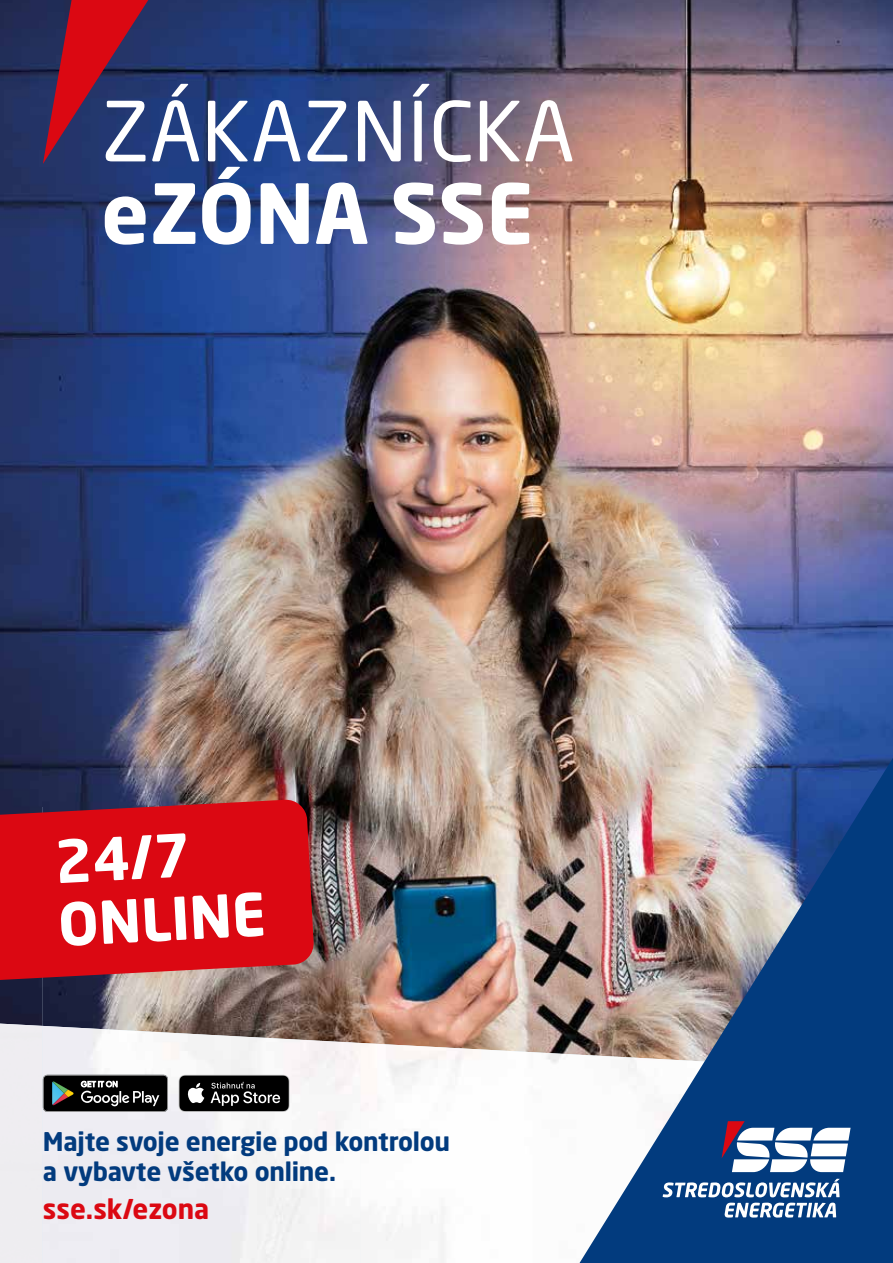
<style>
.page{position:relative;width:893px;height:1263px;background:#fff}
.page>*{position:absolute;margin:0;border:0;box-sizing:border-box;transform-origin:0 0}
.t1{font:81.75px "Neo Sans W1 G";color:#fff}
.t2{font:700 81.75px "Neo Sans W1 G";color:#fff}
.t3{font:700 58.2px/63px "Neo Sans W1 G";color:#fff}
.t4{font:700 27px "Neo Sans W1 G";color:#db0812}
.t5{font:700 25.5px/30.6px "Neo Sans W1 G";letter-spacing:-.01em;color:#023b7e}
</style>
<div class="page">
<img style="left:0;top:0;width:893px;height:1023px">
<img style="left:42px;top:280px;width:637px;height:526px">
<img style="left:679px;top:280px;width:159px;height:478px">
<img style="left:42px;top:806px;width:318px;height:220px">
<img style="left:360px;top:806px;width:219px;height:237px">
<div style="left:0;top:1023px;width:42px;height:240px;background:#eeedf0"></div>
<img style="left:42px;top:1026px;width:319px;height:237px">
<img style="left:360px;top:1043px;width:219px;height:220px">
<img style="left:579px;top:758px;width:314px;height:505px">
<svg style="left:663px;top:1179px;width:177px;height:38px"></svg>
<svg style="left:722px;top:1121px;width:129px;height:51px"></svg>
<svg style="left:0;top:799px;width:314px;height:183px;background:#ce111b"></svg>
<svg style="left:43px;top:1075px;width:125px;height:37px;background:#2d2f2e"></svg>
<svg style="left:179px;top:1075px;width:111px;height:37px;background:#303030"></svg>
<svg style="left:43px;top:0;width:120px;height:164px;background:#5d264e"></svg>
<h1 class="t1" style="left:101px;top:81px;width:475px">ZÁKAZNÍCKA</h1>
<h1 class="t2" style="left:101px;top:161px;width:434px">eZÓNA SSE</h1>
<h2 class="t3" style="left:53px;top:829px;width:209px;rotate:-3deg">24/7<br>ONLINE</h2>
<p class="t5" style="left:43px;top:1125px;width:409px">Majte svoje energie pod kontrolou a vybavte všetko online.</p>
<p class="t4" style="left:43px;top:1192px;width:168px">sse.sk/ezona</p>
</div>
